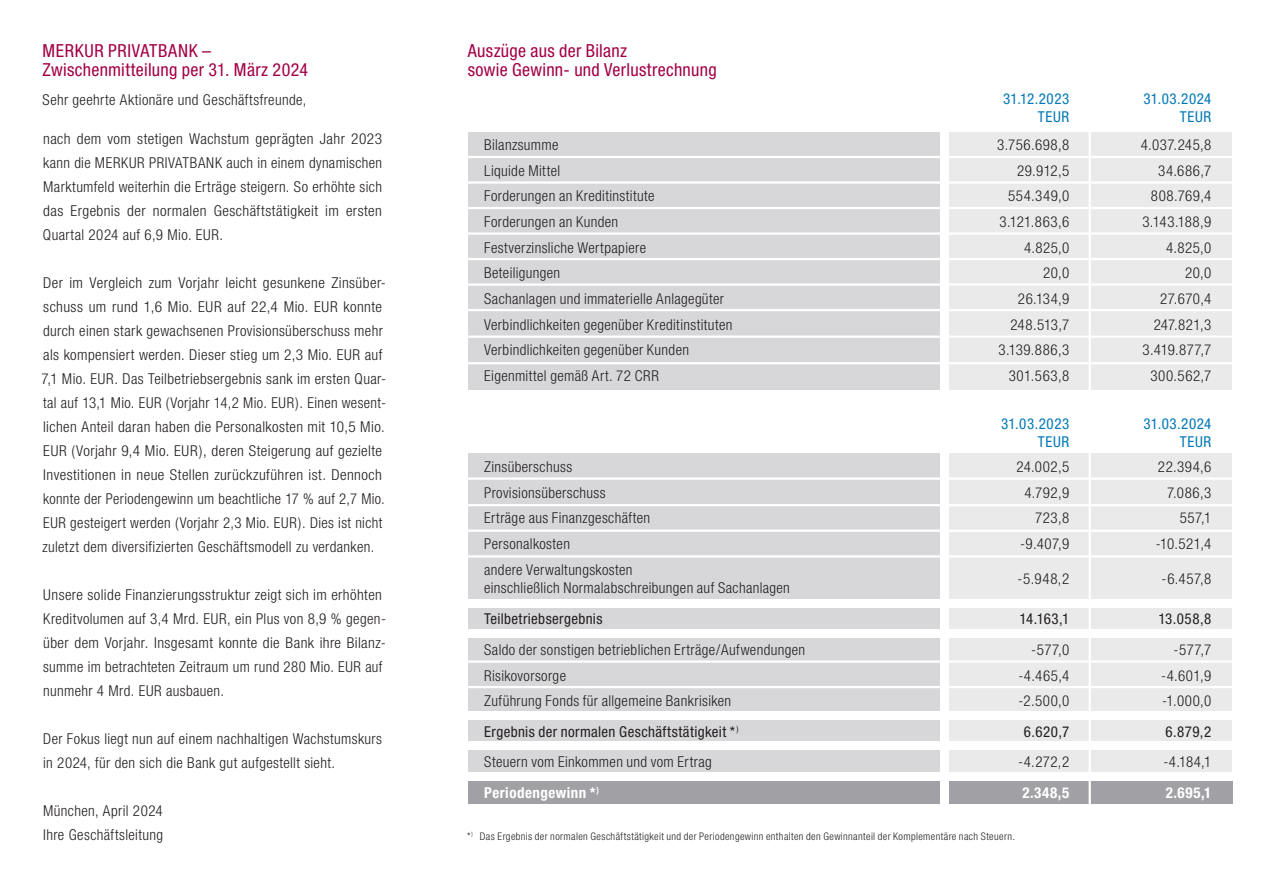
<style>
.page{position:relative;width:1263px;height:893px;background:#fff}
.page>*{position:absolute;margin:0;border:0;box-sizing:border-box;transform-origin:0 0}
.t1{font:condensed 18px/19.5px "Helvetica Neue";letter-spacing:.015em;color:#a30146}
.t2{font:300 condensed 15px/25.7px "Helvetica Neue";letter-spacing:.025em;color:#231f20}
.t3{font:condensed 15px/30.8px "Helvetica Neue";letter-spacing:.025em;color:#231f20}
.t4{font:condensed 15px/18px "Helvetica Neue";letter-spacing:.04em;color:#0078b6;text-align:right}
.t5{font:700 condensed 15px "Helvetica Neue";letter-spacing:.05em;color:#fff}
.t6{font:300 condensed 10.5px "Helvetica Neue";letter-spacing:.035em;color:#231f20}
.s1{font-weight:300}
.s2{font-weight:700;color:#fff}
</style>
<div class="page">
<div style="left:468px;top:454px;width:477px;height:349px;background:#d7d7d9"></div>
<div style="left:468px;top:132px;width:477px;height:257px;background:#d7d7d9"></div>
<div style="left:943px;top:132px;width:289px;height:257px;background:#eaeaeb"></div>
<div style="left:943px;top:454px;width:289px;height:349px;background:#eaeaeb"></div>
<hr style="left:467px;top:477px;width:776px;height:3px;background:#fff">
<hr style="left:467px;top:504px;width:776px;height:2px;background:#fff">
<hr style="left:467px;top:530px;width:776px;height:2px;background:#fff">
<hr style="left:467px;top:156px;width:776px;height:2px;background:#fff">
<hr style="left:467px;top:181px;width:776px;height:3px;background:#fff">
<hr style="left:467px;top:207px;width:776px;height:2px;background:#fff">
<hr style="left:467px;top:232px;width:776px;height:3px;background:#fff">
<hr style="left:467px;top:258px;width:776px;height:2px;background:#fff">
<hr style="left:467px;top:283px;width:776px;height:3px;background:#fff">
<hr style="left:467px;top:309px;width:790px;height:2px;background:#fff">
<hr style="left:467px;top:336px;width:776px;height:2px;background:#fff">
<hr style="left:467px;top:362px;width:776px;height:2px;background:#fff">
<hr style="left:463px;top:660px;width:776px;height:3px;background:#fff">
<div style="left:458px;top:599px;width:785px;height:8px;background:#fff"></div>
<div style="left:458px;top:630px;width:785px;height:8px;background:#fff"></div>
<div style="left:458px;top:712px;width:799px;height:8px;background:#fff"></div>
<div style="left:458px;top:741px;width:799px;height:9px;background:#fff"></div>
<hr style="left:463px;top:686px;width:776px;height:2px;background:#fff">
<hr style="left:464px;top:555px;width:776px;height:3px;background:#fff">
<div style="left:468px;top:777px;width:764px;height:27px;background:#a1a1a5"></div>
<div style="left:458px;top:772px;width:800px;height:9px;background:#fff"></div>
<div style="left:940px;top:131px;width:8px;height:705px;background:#fff"></div>
<hr style="left:1088px;top:127px;width:3px;height:709px;background:#fff">
<p class="t1" style="left:43px;top:40px;width:267px">MERKUR PRIVATBANK –<br>Zwischenmitteilung per 31. März 2024</p>
<p class="t2" style="left:43px;top:87px;width:265px">Sehr geehrte Aktionäre und Geschäftsfreunde,</p>
<p class="t2" style="left:43px;top:126px;width:341px;line-height:24px;text-align:justify">nach dem vom stetigen Wachstum geprägten Jahr 2023 kann die MERKUR PRIVATBANK auch in einem dynamischen Marktumfeld weiterhin die Erträge steigern. So erhöhte sich das Ergebnis der normalen Geschäftstätigkeit im ersten Quartal 2024 auf 6,9 Mio. EUR.</p>
<p class="t2" style="left:41px;top:270px;width:346px;line-height:24px">Der im Vergleich zum Vorjahr leicht gesunkene Zinsüber&shy;schuss um rund 1,6 Mio. EUR auf 22,4 Mio. EUR konnte durch einen stark gewachsenen Provisionsüberschuss mehr als kompensiert werden. Dieser stieg um 2,3 Mio. EUR auf 7,1 Mio. EUR. Das Teilbetriebsergebnis sank im ersten Quar&shy;tal auf 13,1 Mio. EUR (Vorjahr 14,2 Mio. EUR). Einen wesent&shy;lichen Anteil daran haben die Personalkosten mit 10,5 Mio.<br>EUR (Vorjahr 9,4 Mio. EUR), deren Steigerung auf gezielte Investitionen in neue Stellen zurückzuführen ist. Dennoch konnte der Periodengewinn um beachtliche 17 % auf 2,7 Mio.<br>EUR gesteigert werden (Vorjahr 2,3 Mio. EUR). Dies ist nicht zuletzt dem diversifizierten Geschäftsmodell zu verdanken.</p>
<p class="t2" style="left:43px;top:582px;width:344px;line-height:24px">Unsere solide Finanzierungsstruktur zeigt sich im erhöhten Kreditvolumen auf 3,4 Mrd. EUR, ein Plus von 8,9 % gegen&shy;über dem Vorjahr. Insgesamt konnte die Bank ihre Bilanz&shy;summe im betrachteten Zeitraum um rund 280 Mio. EUR auf nunmehr 4 Mrd. EUR ausbauen.</p>
<p class="t2" style="left:43px;top:726px;width:340px;line-height:24px">Der Fokus liegt nun auf einem nachhaltigen Wachstumskurs in 2024, für den sich die Bank gut aufgestellt sieht.</p>
<p class="t2" style="left:43px;top:798px;width:121px;line-height:24px">München, April 2024<br>Ihre Geschäftsleitung</p>
<p class="t1" style="left:468px;top:40px;width:250px">Auszüge aus der Bilanz<br>sowie Gewinn- und Verlustrechnung</p>
<p class="t4" style="left:1003px;top:89px;width:68px">31.12.2023<br>TEUR</p>
<p class="t2" style="left:484px;top:132px;width:250px">Bilanzsumme<br>Liquide Mittel<br>Forderungen an Kreditinstitute<br>Forderungen an Kunden<br>Festverzinsliche Wertpapiere<br>Beteiligungen<br>Sachanlagen und immaterielle Anlagegüter<br>Verbindlichkeiten gegenüber Kreditinstituten<br>Verbindlichkeiten gegenüber Kunden<br>Eigenmittel gemäß Art. 72 CRR</p>
<p class="t2" style="left:997px;top:132px;width:74px;text-align:right">3.756.698,8<br>29.912,5<br>554.349,0<br>3.121.863,6<br>4.825,0<br>20,0<br>26.134,9<br>248.513,7<br>3.139.886,3<br>301.563,8</p>
<p class="t2" style="left:484px;top:454px;width:168px">Zinsüberschuss<br>Provisionsüberschuss<br>Erträge aus Finanzgeschäften<br>Personalkosten<br>andere Verwaltungskosten</p>
<p class="t2" style="left:484px;top:574px;width:307px">einschließlich Normalabschreibungen auf Sachanlagen</p>
<p class="t3" style="left:484px;top:603px;width:120px">Teilbetriebsergebnis</p>
<p class="t2" style="left:484px;top:637px;width:323px">Saldo der sonstigen betrieblichen Erträge/Aufwendungen<br>Risikovorsorge<br>Zuführung Fonds für allgemeine Bankrisiken</p>
<p class="t3" style="left:484px;top:716px;width:256px">Ergebnis der normalen Geschäftstätigkeit *<sup>)<br></sup><span class="s1">Steuern vom Einkommen und vom Ertrag<br></span><span class="s2">Periodengewinn *</span><sup>)</sup></p>
<p class="t4" style="left:1001px;top:415px;width:70px">31.03.2023<br>TEUR</p>
<p class="t2" style="left:1016px;top:454px;width:54px;text-align:right">24.002,5<br>4.792,9<br>723,8 -9.407,9</p>
<p class="t2" style="left:1018px;top:565px;width:53px">-5.948,2</p>
<p class="t3" style="left:1019px;top:603px;width:51px">14.163,1</p>
<p class="t2" style="left:1018px;top:637px;width:52px;text-align:justify;text-indent:13px">-577,0 -4.465,4 -2.500,0</p>
<p class="t3" style="left:1024px;top:716px;width:47px">6.620,7</p>
<p class="t2" style="left:1018px;top:749px;width:52px">-4.272,2</p>
<p class="t5" style="left:1022px;top:784px;width:48px">2.348,5</p>
<p class="t6" style="left:467px;top:830px;width:549px">*<sup>)</sup> Das Ergebnis der normalen Geschäftstätigkeit und der Periodengewinn enthalten den Gewinnanteil der Komplementäre nach Steuern.</p>
<p class="t4" style="left:1143px;top:90px;width:69px">31.03.2024<br>TEUR</p>
<p class="t2" style="left:1141px;top:132px;width:72px;text-align:right">4.037.245,8<br>34.686,7<br>808.769,4<br>3.143.188,9<br>4.825,0<br>20,0<br>27.670,4<br>247.821,3<br>3.419.877,7<br>300.562,7</p>
<p class="t4" style="left:1143px;top:415px;width:69px">31.03.2024<br>TEUR</p>
<p class="t2" style="left:1156px;top:454px;width:57px;text-align:right">22.394,6<br>7.086,3<br>557,1 -10.521,4</p>
<p class="t2" style="left:1161px;top:565px;width:51px">-6.457,8</p>
<p class="t3" style="left:1158px;top:603px;width:54px">13.058,8</p>
<p class="t2" style="left:1161px;top:637px;width:52px;text-align:justify;text-indent:12px">-577,7 -4.601,9 -1.000,0</p>
<p class="t3" style="left:1165px;top:716px;width:47px">6.879,2</p>
<p class="t2" style="left:1163px;top:749px;width:49px">-4.184,1</p>
<p class="t5" style="left:1166px;top:784px;width:47px">2.695,1</p>
</div>
